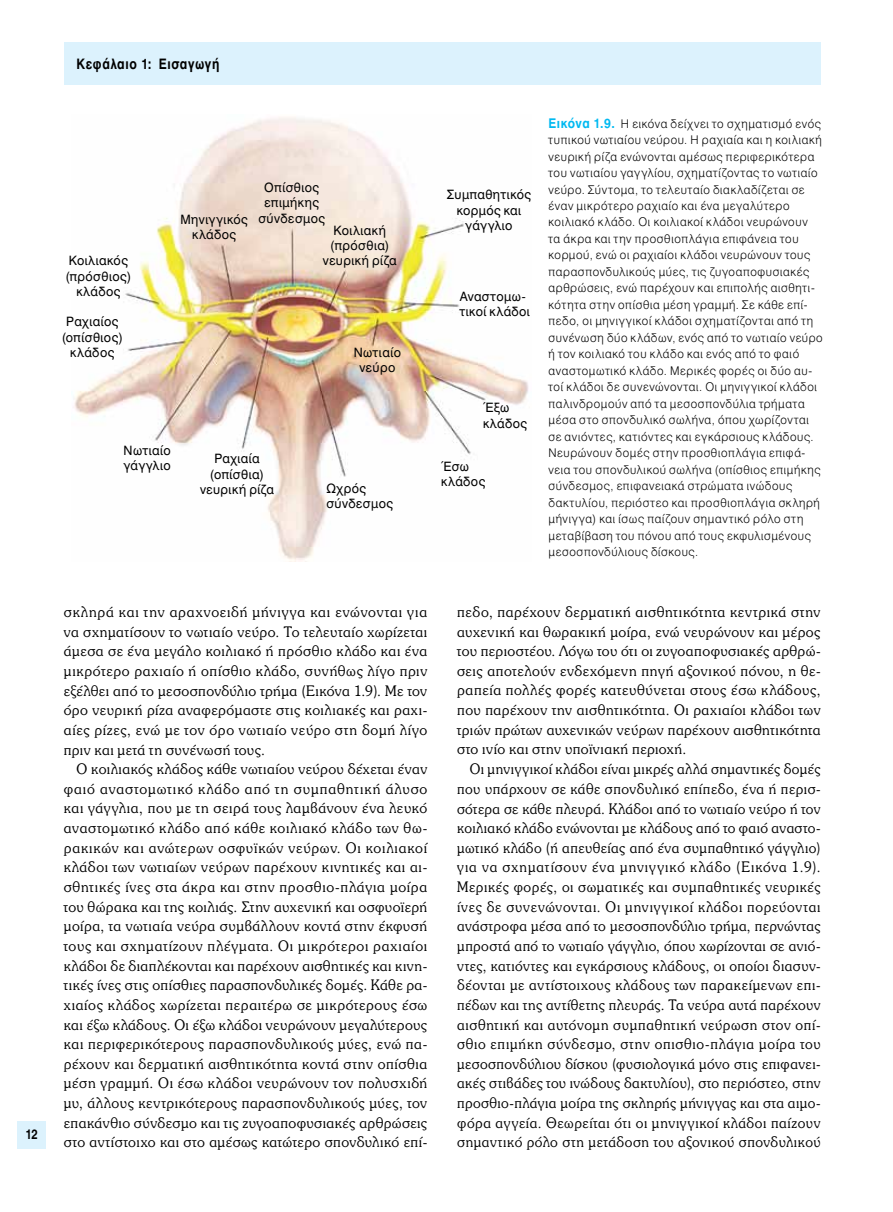
<style>
.page{position:relative;width:893px;height:1212px;background:#fff}
.page>*{position:absolute;margin:0;border:0;box-sizing:border-box;transform-origin:0 0}
.t1{font:300 15.9px/19.6px "UB Souvenir";letter-spacing:.03em;color:#000;text-align:justify;scale:.96 1}
.t2{font:300 15.9px/19.6px "UB Souvenir";letter-spacing:.03em;color:#000;text-align:justify;scale:.94 1}
.t3{font:14.25px "UB Helvetica Bold";letter-spacing:.055em;color:#000;scale:.85 1}
.t4{font:13.5px "UB Helvetica Bold";color:#000;scale:.81 1}
.t5{font:12.75px/15.5px "UB Helvetica";letter-spacing:.035em;color:#000;text-align:center}
.t6{font:300 11.85px/16.5px "UB Helvetica";letter-spacing:.05em;color:#000}
.s1{font-family:"UB Helvetica Bold";font-weight:400;font-size:13.2px;color:#00b9f1}
</style>
<div class="page">
<div style="left:64px;top:43px;width:757px;height:42px;background:#dcf2fd"></div>
<div style="left:17px;top:1121px;width:28px;height:27px;background:#dcf2fd"></div>
<img style="left:74px;top:117px;width:455px;height:445px">
<p class="t4" style="left:25px;top:1126px;width:17px">12</p>
<p class="t3" style="left:77px;top:55px;width:170px">Κεφάλαιο 1: Εισαγωγή</p>
<p class="t5" style="left:65px;top:253px;width:68px">Κοιλιακός (πρόσθιος) κλάδος</p>
<p class="t5" style="left:62px;top:314px;width:63px">Ραχιαίος (οπίσθιος) κλάδος</p>
<p class="t5" style="left:180px;top:212px;width:69px">Μηνιγγικός κλάδος</p>
<p class="t5" style="left:258px;top:180px;width:68px">Οπίσθιος επιμήκης σύνδεσμος</p>
<p class="t5" style="left:323px;top:222px;width:75px">Κοιλιακή (πρόσθια) νευρική ρίζα</p>
<p class="t5" style="left:354px;top:344px;width:49px">Νωτιαίο νεύρο</p>
<p class="t5" style="left:124px;top:442px;width:49px;text-align:left">Νωτιαίο γάγγλιο</p>
<p class="t5" style="left:200px;top:451px;width:75px">Ραχιαία (οπίσθια) νευρική ρίζα</p>
<p class="t5" style="left:326px;top:480px;width:68px;text-align:left">Ωχρός σύνδεσμος</p>
<p class="t5" style="left:447px;top:187px;width:86px">Συμπαθητικός κορμός και γάγγλιο</p>
<p class="t5" style="left:460px;top:288px;width:72px;text-align:left">Αναστομω&shy;τικοί κλάδοι</p>
<p class="t5" style="left:483px;top:400px;width:46px;text-align:left">Έξω κλάδος</p>
<p class="t5" style="left:441px;top:458px;width:46px;text-align:left">Έσω κλάδος</p>
<p class="t6" style="left:548px;top:115px;width:276px"><span class="s1">Εικόνα 1.9.</span> Η εικόνα δείχνει το σχηματισμό ενός τυπικού νωτιαίου νεύρου. Η ραχιαία και η κοιλιακή νευρική ρίζα ενώνονται αμέσως περιφερικότερα του νωτιαίου γαγγλίου, σχηματίζοντας το νωτιαίο νεύρο. Σύντομα, το τελευταίο διακλαδίζεται σε έναν μικρότερο ραχιαίο και ένα μεγαλύτερο κοιλιακό κλάδο. Οι κοιλιακοί κλάδοι νευρώνουν<br>τα άκρα και την προσθιοπλάγια επιφάνεια του κορμού, ενώ οι ραχιαίοι κλάδοι νευρώνουν τους παρασπονδυλικούς μύες, τις ζυγοαποφυσιακές αρθρώσεις, ενώ παρέχουν και επιπολής αισθητι&shy;κότητα στην οπίσθια μέση γραμμή. Σε κάθε επί&shy;πεδο, οι μηνιγγικοί κλάδοι σχηματίζονται από τη συνένωση δύο κλάδων, ενός από το νωτιαίο νεύρο ή τον κοιλιακό του κλάδο και ενός από το φαιό αναστομωτικό κλάδο. Μερικές φορές οι δύο αυ&shy;τοί κλάδοι δε συνενώνονται. Οι μηνιγγικοί κλάδοι παλινδρομούν από τα μεσοσπονδύλια τρήματα μέσα στο σπονδυλικό σωλήνα, όπου χωρίζονται σε ανιόντες, κατιόντες και εγκάρσιους κλάδους.<br>Νευρώνουν δομές στην προσθιοπλάγια επιφά&shy;νεια του σπονδυλικού σωλήνα (οπίσθιος επιμήκης σύνδεσμος, επιφανειακά στρώματα ινώδους δακτυλίου, περιόστεο και προσθιοπλάγια σκληρή μήνιγγα) και ίσως παίζουν σημαντικό ρόλο στη μεταβίβαση του πόνου από τους εκφυλισμένους μεσοσπονδύλιους δίσκους.</p>
<p class="t1" style="left:64px;top:602px;width:380px">σκληρά και την αραχνοειδή μήνιγγα και ενώνονται για να σχηματίσουν το νωτιαίο νεύρο. Το τελευταίο χωρίζεται άμεσα σε ένα μεγάλο κοιλιακό ή πρόσθιο κλάδο και ένα μικρότερο ραχιαίο ή οπίσθιο κλάδο, συνήθως λίγο πριν εξέλθει από το μεσοσπονδύλιο τρήμα (Εικόνα 1.9). Με τον όρο νευρική ρίζα αναφερόμαστε στις κοιλιακές και ραχι&shy;αίες ρίζες, ενώ με τον όρο νωτιαίο νεύρο στη δομή λίγο πριν και μετά τη συνένωσή τους.</p>
<p class="t1" style="left:64px;top:759px;width:380px;text-indent:13px">Ο κοιλιακός κλάδος κάθε νωτιαίου νεύρου δέχεται έναν φαιό αναστομωτικό κλάδο από τη συμπαθητική άλυσο και γάγγλια, που με τη σειρά τους λαμβάνουν ένα λευκό αναστομωτικό κλάδο από κάθε κοιλιακό κλάδο των θω&shy;ρακικών και ανώτερων οσφυϊκών νεύρων. Οι κοιλιακοί κλάδοι των νωτιαίων νεύρων παρέχουν κινητικές και αι&shy;σθητικές ίνες στα άκρα και στην προσθιο-πλάγια μοίρα του θώρακα και της κοιλιάς. Στην αυχενική και οσφυοϊερή μοίρα, τα νωτιαία νεύρα συμβάλλουν κοντά στην έκφυσή τους και σχηματίζουν πλέγματα. Οι μικρότεροι ραχιαίοι κλάδοι δε διαπλέκονται και παρέχουν αισθητικές και κινη&shy;τικές ίνες στις οπίσθιες παρασπονδυλικές δομές. Κάθε ρα&shy;χιαίος κλάδος χωρίζεται περαιτέρω σε μικρότερους έσω και έξω κλάδους. Οι έξω κλάδοι νευρώνουν μεγαλύτερους και περιφερικότερους παρασπονδυλικούς μύες, ενώ πα&shy;ρέχουν και δερματική αισθητικότητα κοντά στην οπίσθια μέση γραμμή. Οι έσω κλάδοι νευρώνουν τον πολυσχιδή μυ, άλλους κεντρικότερους παρασπονδυλικούς μύες, τον επακάνθιο σύνδεσμο και τις ζυγοαποφυσιακές αρθρώσεις στο αντίστοιχο και στο αμέσως κατώτερο σπονδυλικό επί-</p>
<p class="t1" style="left:457px;top:602px;width:380px">πεδο, παρέχουν δερματική αισθητικότητα κεντρικά στην αυχενική και θωρακική μοίρα, ενώ νευρώνουν και μέρος του περιοστέου. Λόγω του ότι οι ζυγοαποφυσιακές αρθρώ&shy;σεις αποτελούν ενδεχόμενη πηγή αξονικού πόνου, η θε&shy;ραπεία πολλές φορές κατευθύνεται στους έσω κλάδους, που παρέχουν την αισθητικότητα. Οι ραχιαίοι κλάδοι των τριών πρώτων αυχενικών νεύρων παρέχουν αισθητικότητα στο ινίο και στην υποϊνιακή περιοχή.</p>
<p class="t2" style="left:457px;top:759px;width:388px;text-indent:13px">Οι μηνιγγικοί κλάδοι είναι μικρές αλλά σημαντικές δομές που υπάρχουν σε κάθε σπονδυλικό επίπεδο, ένα ή περισ&shy;σότερα σε κάθε πλευρά. Κλάδοι από το νωτιαίο νεύρο ή τον κοιλιακό κλάδο ενώνονται με κλάδους από το φαιό αναστο&shy;μωτικό κλάδο (ή απευθείας από ένα συμπαθητικό γάγγλιο) για να σχηματίσουν ένα μηνιγγικό κλάδο (Εικόνα 1.9).<br>Μερικές φορές, οι σωματικές και συμπαθητικές νευρικές ίνες δε συνενώνονται. Οι μηνιγγικοί κλάδοι πορεύονται ανάστροφα μέσα από το μεσοσπονδύλιο τρήμα, περνώντας μπροστά από το νωτιαίο γάγγλιο, όπου χωρίζονται σε ανιό&shy;ντες, κατιόντες και εγκάρσιους κλάδους, οι οποίοι διασυν&shy;δέονται με αντίστοιχους κλάδους των παρακείμενων επι&shy;πέδων και της αντίθετης πλευράς. Τα νεύρα αυτά παρέχουν αισθητική και αυτόνομη συμπαθητική νεύρωση στον οπί&shy;σθιο επιμήκη σύνδεσμο, στην οπισθιο-πλάγια μοίρα του μεσοσπονδύλιου δίσκου (φυσιολογικά μόνο στις επιφανει&shy;ακές στιβάδες του ινώδους δακτυλίου), στο περιόστεο, στην προσθιο-πλάγια μοίρα της σκληρής μήνιγγας και στα αιμο&shy;φόρα αγγεία. Θεωρείται ότι οι μηνιγγικοί κλάδοι παίζουν σημαντικό ρόλο στη μετάδοση του αξονικού σπονδυλικού</p>
</div>
